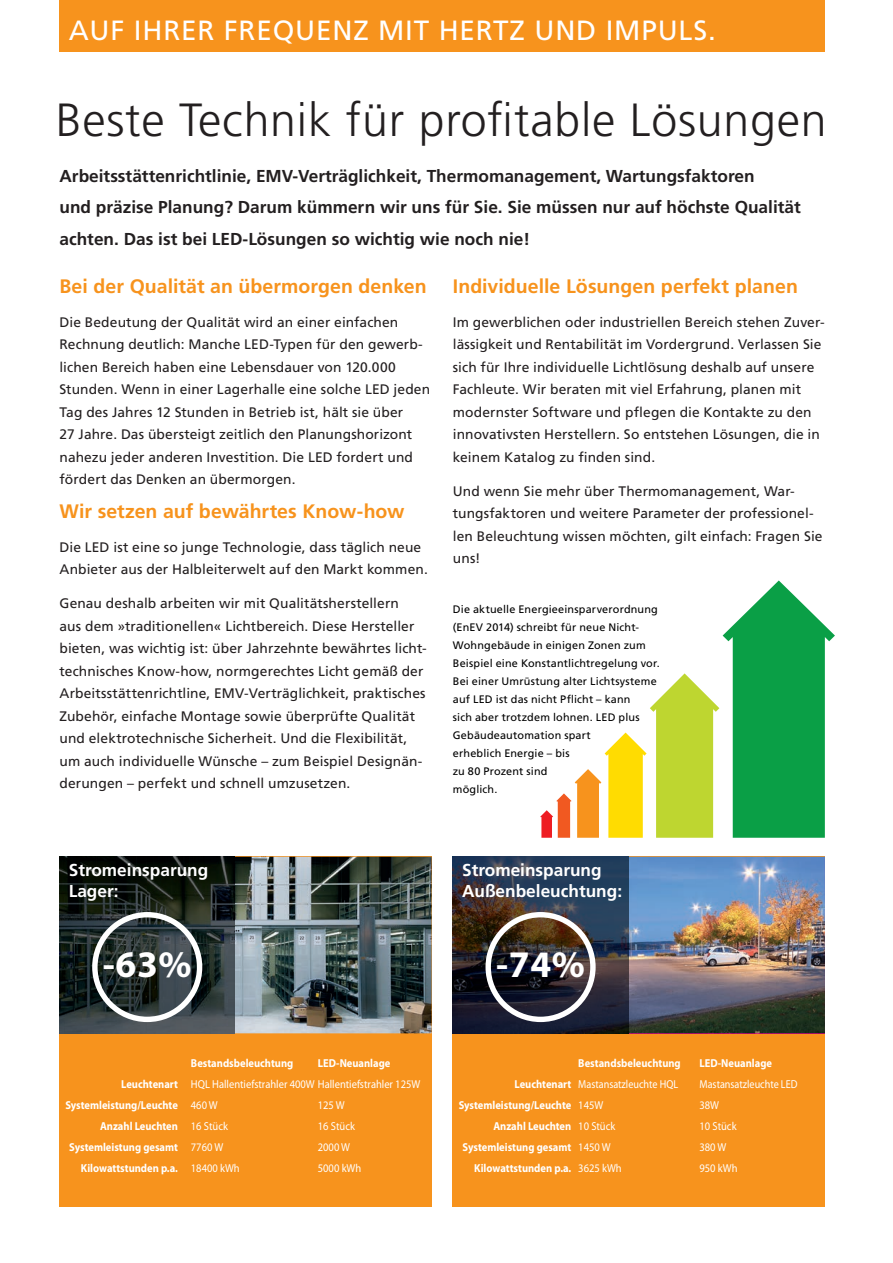
<style>
.page{position:relative;width:893px;height:1263px;background:#fff}
.page>*{position:absolute;margin:0;border:0;box-sizing:border-box;transform-origin:0 0}
.t1{font:300 46.5px "Frutiger LT Std";letter-spacing:.015em;color:#231f20}
.t2{font:700 37.65px "Myriad Pro";color:#fff}
.t3{font:27.75px "Frutiger LT Std";letter-spacing:.03em;color:#fff}
.t4{font:700 19.5px "Frutiger LT Std";color:#f7931d}
.t5{font:700 17.25px/31.5px "Frutiger LT Std";color:#231f20}
.t6{font:700 17.25px/21px "Frutiger LT Std";color:#fff}
.t7{font:13.8px/22.5px "Frutiger LT Std";letter-spacing:.005em;color:#231f20}
.t8{font:700 11.55px/21px "Myriad Pro";color:#fff;text-align:right;scale:.91 1}
.t9{font:11.55px/21px "Myriad Pro";color:#fff;scale:.91 1}
.t10{font:11.55px/21px "Myriad Pro";color:#fff;scale:.88 1}
.t11{font:10.8px/18px "Frutiger LT Std";letter-spacing:.015em;color:#000}
</style>
<div class="page">
<svg style="left:540px;top:580px;width:295px;height:258px"></svg>
<div style="left:60px;top:0;width:765px;height:51px;background:#f7931d"></div>
<div style="left:60px;top:857px;width:372px;height:350px;background:#f7931d"></div>
<img style="left:235px;top:857px;width:197px;height:176px">
<img style="left:60px;top:857px;width:175px;height:176px">
<div style="left:92px;top:912px;width:110px;height:110px;border:5px solid #fff;border-radius:50%"></div>
<div style="left:453px;top:857px;width:372px;height:350px;background:#f7931d"></div>
<img style="left:628px;top:857px;width:197px;height:176px">
<img style="left:453px;top:857px;width:175px;height:176px">
<div style="left:485px;top:912px;width:111px;height:110px;border:5px solid #fff;border-radius:50%"></div>
<h3 class="t3" style="left:69px;top:14px;width:649px">AUF IHRER FREQUENZ MIT HERTZ UND IMPULS.</h3>
<h1 class="t1" style="left:56px;top:93px;width:773px">Beste Technik für profitable Lösungen</h1>
<p class="t5" style="left:60px;top:160px;width:743px">Arbeitsstättenrichtlinie, EMV-Verträglichkeit, Thermomanagement, Wartungsfaktoren<br>und präzise Planung? Darum kümmern wir uns für Sie. Sie müssen nur auf höchste Qualität achten. Das ist bei LED-Lösungen so wichtig wie noch nie!</p>
<h3 class="t4" style="left:60px;top:275px;width:369px">Bei der Qualität an übermorgen denken</h3>
<p class="t7" style="left:60px;top:311px;width:372px">Die Bedeutung der Qualität wird an einer einfachen Rechnung deutlich: Manche LED-Typen für den gewerb&shy;lichen Bereich haben eine Lebensdauer von 120.000<br>Stunden. Wenn in einer Lagerhalle eine solche LED jeden Tag des Jahres 12 Stunden in Betrieb ist, hält sie über<br>27 Jahre. Das übersteigt zeitlich den Planungshorizont nahezu jeder anderen Investition. Die LED fordert und fördert das Denken an übermorgen.</p>
<h3 class="t4" style="left:60px;top:500px;width:347px">Wir setzen auf bewährtes Know-how</h3>
<p class="t7" style="left:60px;top:536px;width:370px">Die LED ist eine so junge Technologie, dass täglich neue<br>Anbieter aus der Halbleiterwelt auf den Markt kommen.</p>
<p class="t7" style="left:60px;top:592px;width:369px">Genau deshalb arbeiten wir mit Qualitätsherstellern<br>aus dem »traditionellen« Lichtbereich. Diese Hersteller bieten, was wichtig ist: über Jahrzehnte bewährtes licht&shy;technisches Know-how, normgerechtes Licht gemäß der Arbeitsstättenrichtline, EMV-Verträglichkeit, praktisches Zubehör, einfache Montage sowie überprüfte Qualität und elektrotechnische Sicherheit. Und die Flexibilität, um auch individuelle Wünsche – zum Beispiel Designän&shy;derungen – perfekt und schnell umzusetzen.</p>
<h3 class="t4" style="left:453px;top:275px;width:347px">Individuelle Lösungen perfekt planen</h3>
<p class="t7" style="left:453px;top:311px;width:373px">Im gewerblichen oder industriellen Bereich stehen Zuver&shy;lässigkeit und Rentabilität im Vordergrund. Verlassen Sie sich für Ihre individuelle Lichtlösung deshalb auf unsere Fachleute. Wir beraten mit viel Erfahrung, planen mit modernster Software und pflegen die Kontakte zu den innovativsten Herstellern. So entstehen Lösungen, die in keinem Katalog zu finden sind.</p>
<p class="t7" style="left:453px;top:480px;width:371px">Und wenn Sie mehr über Thermomanagement, War&shy;tungsfaktoren und weitere Parameter der professionel&shy;len Beleuchtung wissen möchten, gilt einfach: Fragen Sie uns!</p>
<p class="t11" style="left:453px;top:600px;width:208px">Die aktuelle Energieeinsparver ordnung (EnEV 2014) schreibt für neue Nicht-<br>Wohngebäude in einigen Zonen zum<br>Beispiel eine Konstantlichtregelung vor.<br>Bei einer Umrüstung alter Lichtsysteme auf LED ist das nicht Pflicht – kann<br>sich aber trotzdem lohnen. LED plus<br>Gebäudeautomation spart<br>erheblich Energie – bis<br>zu 80 Prozent sind<br>möglich.</p>
<p class="t6" style="left:69px;top:860px;width:141px">Stromeinsparung<br>Lager:</p>
<p class="t6" style="left:462px;top:860px;width:162px">Stromeinsparung<br>Außenbeleuchtung:</p>
<h2 class="t2" style="left:103px;top:943px;width:90px">-63%</h2>
<p class="t8" style="left:65px;top:1073px;width:125px">Leuchtenart<br>Systemleistung/Leuchte<br>Anzahl Leuchten<br>Systemleistung gesamt<br>Kilowattstunden p.a.</p>
<p class="t8" style="left:318px;top:1052px;width:81px">LED-Neuanlage</p>
<p class="t9" style="left:318px;top:1094px;width:49px">125 W<br>16 Stück<br>2000 W<br>5000 kWh</p>
<p class="t8" style="left:191px;top:1052px;width:114px">Bestandsbeleuchtung</p>
<p class="t9" style="left:191px;top:1073px;width:254px">HQL Hallentiefstrahler 400W Hallentiefstrahler 125W<br>460 W<br>16 Stück<br>7760 W<br>18400 kWh</p>
<h2 class="t2" style="left:496px;top:943px;width:90px">-74%</h2>
<p class="t8" style="left:578px;top:1052px;width:114px">Bestandsbeleuchtung</p>
<p class="t10" style="left:578px;top:1073px;width:115px">Mastansatzleuchte HQL<br>145W<br>10 Stück<br>1450 W<br>3625 kWh</p>
<p class="t8" style="left:459px;top:1073px;width:125px">Leuchtenart<br>Systemleistung/Leuchte<br>Anzahl Leuchten<br>Systemleistung gesamt<br>Kilowattstunden p.a.</p>
<p class="t8" style="left:699px;top:1052px;width:81px">LED-Neuanlage</p>
<p class="t10" style="left:699px;top:1073px;width:113px">Mastansatzleuchte LED<br>38W<br>10 Stück<br>380 W<br>950 kWh</p>
</div>
